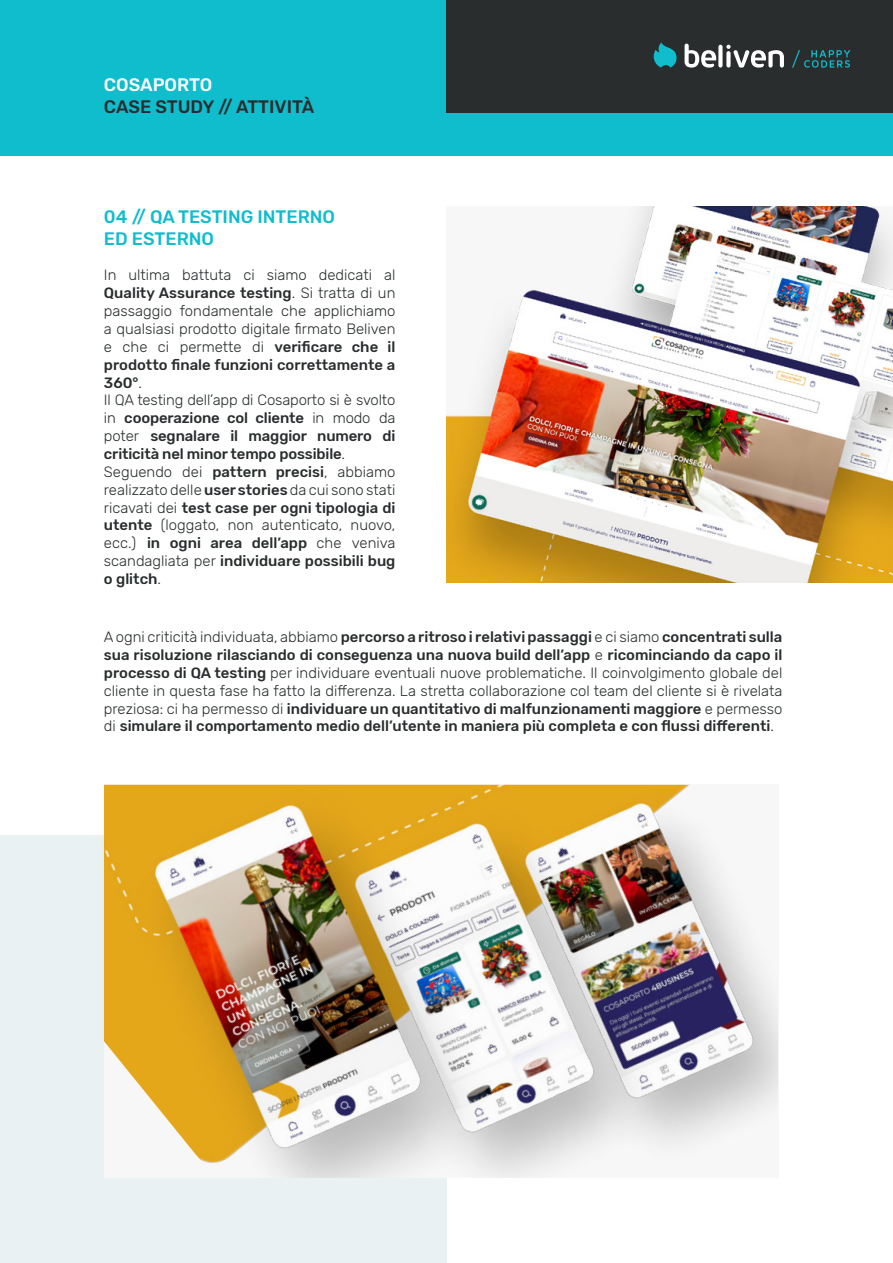
<style>
.page{position:relative;width:893px;height:1263px;background:#fff}
.page>*{position:absolute;margin:0;border:0;box-sizing:border-box;transform-origin:0 0}
.t1{font:500 18px/21.6px "Rubik";color:#0fbdcc}
.t2{font:500 18px "Rubik";color:#292d2e}
.t3{font:500 18px "Rubik";color:#fff}
.t4{font:300 14.85px/17.9px "Rubik";color:#292d2e}
.t5{font:500 14.85px/17.9px "Rubik";color:#292d2e;text-align:justify}
.s1{font-weight:500}
.s2{font-weight:300}
</style>
<div class="page">
<div style="left:0;top:0;width:893px;height:155px;background:#0fbdcc"></div>
<div style="left:446px;top:0;width:447px;height:113px;background:#292d2e"></div>
<svg style="left:654px;top:43px;width:22px;height:25px"></svg>
<svg style="left:718px;top:45px;width:4px;height:23px"></svg>
<svg style="left:726px;top:45px;width:58px;height:23px"></svg>
<svg style="left:792px;top:50px;width:58px;height:18px"></svg>
<svg style="left:685px;top:44px;width:31px;height:24px"></svg>
<img style="left:446px;top:206px;width:447px;height:377px">
<div style="left:0;top:835px;width:446px;height:428px;background:#eaf1f3"></div>
<img style="left:104px;top:785px;width:674px;height:393px">
<p class="t3" style="left:104px;top:74px;width:110px">COSAPORTO</p>
<p class="t2" style="left:104px;top:96px;width:212px">CASE STUDY // ATTIVITÀ</p>
<p class="t1" style="left:104px;top:206px;width:233px">04 // QA TESTING INTERNO<br>ED ESTERNO</p>
<p class="t4" style="left:104px;top:267px;width:293px">In ultima battuta ci siamo dedicati al <span class="s1">Quality Assurance testing</span>. Si tratta di un passaggio fondamentale che applichiamo a qualsiasi prodotto digitale firmato Beliven e che ci permette di <span class="s1">verificare che il prodotto finale funzioni correttamente a 360°</span>.<br>Il QA testing dell’app di Cosaporto si è svolto in <span class="s1">cooperazione col cliente</span> in modo da poter <span class="s1">segnalare il maggior numero di criticità nel minor tempo possibile</span>.<br>Seguendo dei <span class="s1">pattern precisi</span>, abbiamo realizzato delle <span class="s1">user stories</span> da cui sono stati ricavati dei <span class="s1">test case per ogni tipologia di utente</span> (loggato, non autenticato, nuovo, ecc.) <span class="s1">in ogni area dell’app</span> che veniva scandagliata per <span class="s1">individuare possibili bug o glitch</span>.</p>
<p class="t5" style="left:104px;top:628px;width:680px"><span class="s2">A ogni criticità individuata, abbiamo</span> percorso a ritroso i relativi passaggi <span class="s2">e ci siamo</span> concentrati sulla sua risoluzione rilasciando di conseguenza una nuova build dell’app <span class="s2">e</span> ricominciando da capo il processo di QA testing <span class="s2">per individuare eventuali nuove problematiche. Il coinvolgimento globale del cliente in questa fase ha fatto la differenza. La stretta collaborazione col team del cliente si è rivelata preziosa: ci ha permesso di</span> individuare un quantitativo di malfunzionamenti maggiore <span class="s2">e permesso di</span> simulare il comportamento medio dell’utente in maniera più completa e con flussi differenti<span class="s2">.</span></p>
</div>
